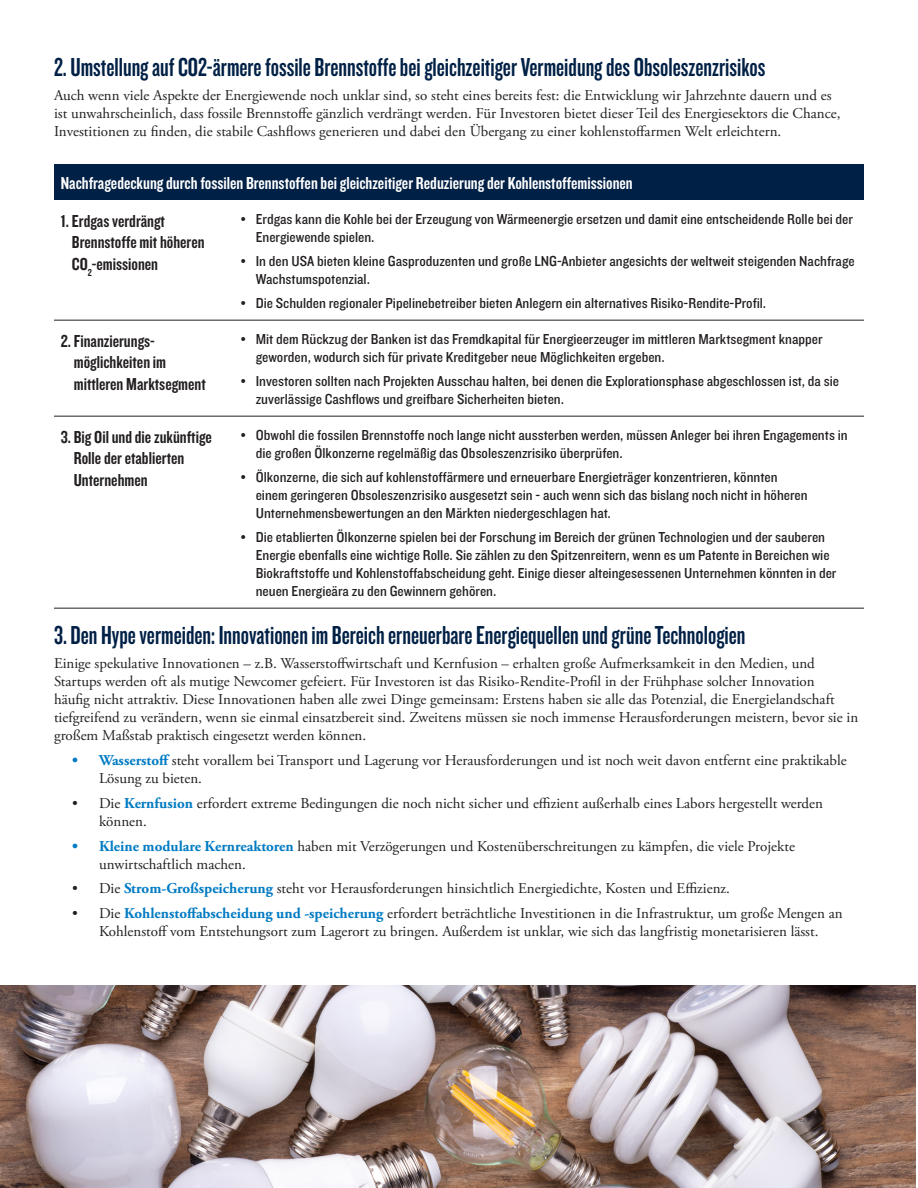
<style>
.page{position:relative;width:918px;height:1188px;background:#fff}
.page>*{position:absolute;margin:0;border:0;box-sizing:border-box;transform-origin:0 0}
.t1{font:27px "Knockout 48 Featherweight";color:#002045}
.Table_Row_Header{font:18px/21.6px "Knockout 49 Liteweight";color:#231f20}
.Table_Header{font:18px "Knockout 49 Liteweight";color:#fff}
.t2{font:15px/18px "Adobe Garamond Pro";color:#231f20}
.t3{font:15px/18px "Knockout 30 Junior Welterwt";color:#231f20}
.s1{font-weight:700;color:#007bc3}
</style>
<div class="page">
<div style="left:54px;top:164px;width:810px;height:36px;background:#002045"></div>
<svg style="left:54px;top:319px;width:810px;height:289px"></svg>
<hr style="left:234px;top:608px;width:630px;height:1px;background:#231f20">
<hr style="left:54px;top:608px;width:180px;height:1px;background:#231f20">
<hr style="left:54px;top:320px;width:180px;height:1px;background:#231f20">
<hr style="left:234px;top:320px;width:630px;height:1px;background:#231f20">
<hr style="left:54px;top:416px;width:180px;height:1px;background:#231f20">
<hr style="left:234px;top:416px;width:630px;height:1px;background:#231f20">
<img style="left:0;top:986px;width:916px;height:202px">
<p class="t1" style="left:54px;top:50px;width:713px">2. Umstellung auf CO2-ärmere fossile Brennstoffe bei gleichzeitiger Vermeidung des Obsoleszenzrisikos</p>
<p class="t2" style="left:54px;top:87px;width:788px">Auch wenn viele Aspekte der Energiewende noch unklar sind, so steht eines bereits fest: die Entwicklung wir Jahrzehnte dauern und es ist unwahrscheinlich, dass fossile Brennstoffe gänzlich verdrängt werden. Für Investoren bietet dieser Teil des Energiesektors die Chance,<br>Investitionen zu finden, die stabile Cashflows generieren und dabei den Übergang zu einer kohlenstoffarmen Welt erleichtern.</p>
<p class="Table_Header" style="left:61px;top:172px;width:574px">Nachfragedeckung durch fossilen Brennstoffen bei gleichzeitiger Reduzierung der Kohlenstoffemissionen</p>
<p class="Table_Row_Header" style="left:72px;top:209px;width:134px;text-indent:-11px">1. Erdgas verdrängt<br>Brennstoffe mit höheren<br>CO<sub>2</sub>-emissionen</p>
<p class="t3" style="left:256px;top:210px;width:599px;text-indent:-15px">• Erdgas kann die Kohle bei der Erzeugung von Wärmeenergie ersetzen und damit eine entscheidende Rolle bei der<br>Energiewende spielen.</p>
<p class="t3" style="left:256px;top:252px;width:601px;text-indent:-15px">• In den USA bieten kleine Gasproduzenten und große LNG-Anbieter angesichts der weltweit steigenden Nachfrage<br>Wachstumspotenzial.</p>
<p class="t3" style="left:241px;top:294px;width:527px">• Die Schulden regionaler Pipelinebetreiber bieten Anlegern ein alternatives Risiko-Rendite-Profil.</p>
<p class="Table_Row_Header" style="left:74px;top:329px;width:133px;text-indent:-13px">2. Finanzierungs&shy;möglichkeiten im mittleren Marktsegment</p>
<p class="t3" style="left:256px;top:330px;width:568px;text-indent:-15px">• Mit dem Rückzug der Banken ist das Fremdkapital für Energieerzeuger im mittleren Marktsegment knapper geworden, wodurch sich für private Kreditgeber neue Möglichkeiten ergeben.</p>
<p class="t3" style="left:256px;top:372px;width:585px;text-indent:-15px">• Investoren sollten nach Projekten Ausschau halten, bei denen die Explorationsphase abgeschlossen ist, da sie zuverlässige Cashflows und greifbare Sicherheiten bieten.</p>
<p class="Table_Row_Header" style="left:74px;top:425px;width:140px;text-indent:-13px">3. Big Oil und die zukünftige<br>Rolle der etablierten<br>Unternehmen</p>
<p class="t3" style="left:256px;top:426px;width:593px;text-indent:-15px">• Obwohl die fossilen Brennstoffe noch lange nicht aussterben werden, müssen Anleger bei ihren Engagements in die großen Ölkonzerne regelmäßig das Obsoleszenzrisiko überprüfen.</p>
<p class="t3" style="left:256px;top:468px;width:553px;text-indent:-15px">• Ölkonzerne, die sich auf kohlenstoffärmere und erneuerbare Energieträger konzentrieren, könnten einem geringeren Obsoleszenzrisiko ausgesetzt sein - auch wenn sich das bislang noch nicht in höheren<br>Unternehmensbewertungen an den Märkten niedergeschlagen hat.</p>
<p class="t3" style="left:256px;top:528px;width:582px;text-indent:-15px">• Die etablierten Ölkonzerne spielen bei der Forschung im Bereich der grünen Technologien und der sauberen Energie ebenfalls eine wichtige Rolle. Sie zählen zu den Spitzenreitern, wenn es um Patente in Bereichen wie Biokraftstoffe und Kohlenstoffabscheidung geht. Einige dieser alteingesessenen Unternehmen könnten in der neuen Energieära zu den Gewinnern gehören.</p>
<p class="t1" style="left:54px;top:618px;width:693px">3. Den Hype vermeiden: Innovationen im Bereich erneuerbare Energiequellen und grüne Technologien</p>
<p class="t2" style="left:54px;top:655px;width:806px">Einige spekulative Innovationen – z.B. Wasserstoffwirtschaft und Kernfusion – erhalten große Aufmerksamkeit in den Medien, und Startups werden oft als mutige Newcomer gefeiert. Für Investoren ist das Risiko-Rendite-Profil in der Frühphase solcher Innovation<br>häufig nicht attraktiv. Diese Innovationen haben alle zwei Dinge gemeinsam: Erstens haben sie alle das Potenzial, die Energielandschaft tiefgreifend zu verändern, wenn sie einmal einsatzbereit sind. Zweitens müssen sie noch immense Herausforderungen meistern, bevor sie in großem Maßstab praktisch eingesetzt werden können.</p>
<p class="t2" style="left:99px;top:752px;width:749px;text-indent:-27px"><span class="s1">• Wasserstoff</span> steht vorallem bei Transport und Lagerung vor Herausforderungen und ist noch weit davon entfernt eine praktikable<br>Lösung zu bieten.</p>
<p class="t2" style="left:99px;top:795px;width:726px;text-indent:-27px">• Die <span class="s1">Kernfusion</span> erfordert extreme Bedingungen die noch nicht sicher und effizient außerhalb eines Labors hergestellt werden können.</p>
<p class="t2" style="left:99px;top:837px;width:698px;text-indent:-27px"><span class="s1">• Kleine modulare Kernreaktoren</span> haben mit Verzögerungen und Kostenüberschreitungen zu kämpfen, die viele Projekte unwirtschaftlich machen.</p>
<p class="t2" style="left:72px;top:880px;width:659px">• Die <span class="s1">Strom-Großspeicherung</span> steht vor Herausforderungen hinsichtlich Energiedichte, Kosten und Effizienz.</p>
<p class="t2" style="left:72px;top:905px;width:772px;text-align:center">• Die <span class="s1">Kohlenstoffabscheidung und -speicherung</span> erfordert beträchtliche Investitionen in die Infrastruktur, um große Mengen an<br>Kohlenstoff vom Entstehungsort zum Lagerort zu bringen. Außerdem ist unklar, wie sich das langfristig monetarisieren lässt.</p>
</div>
